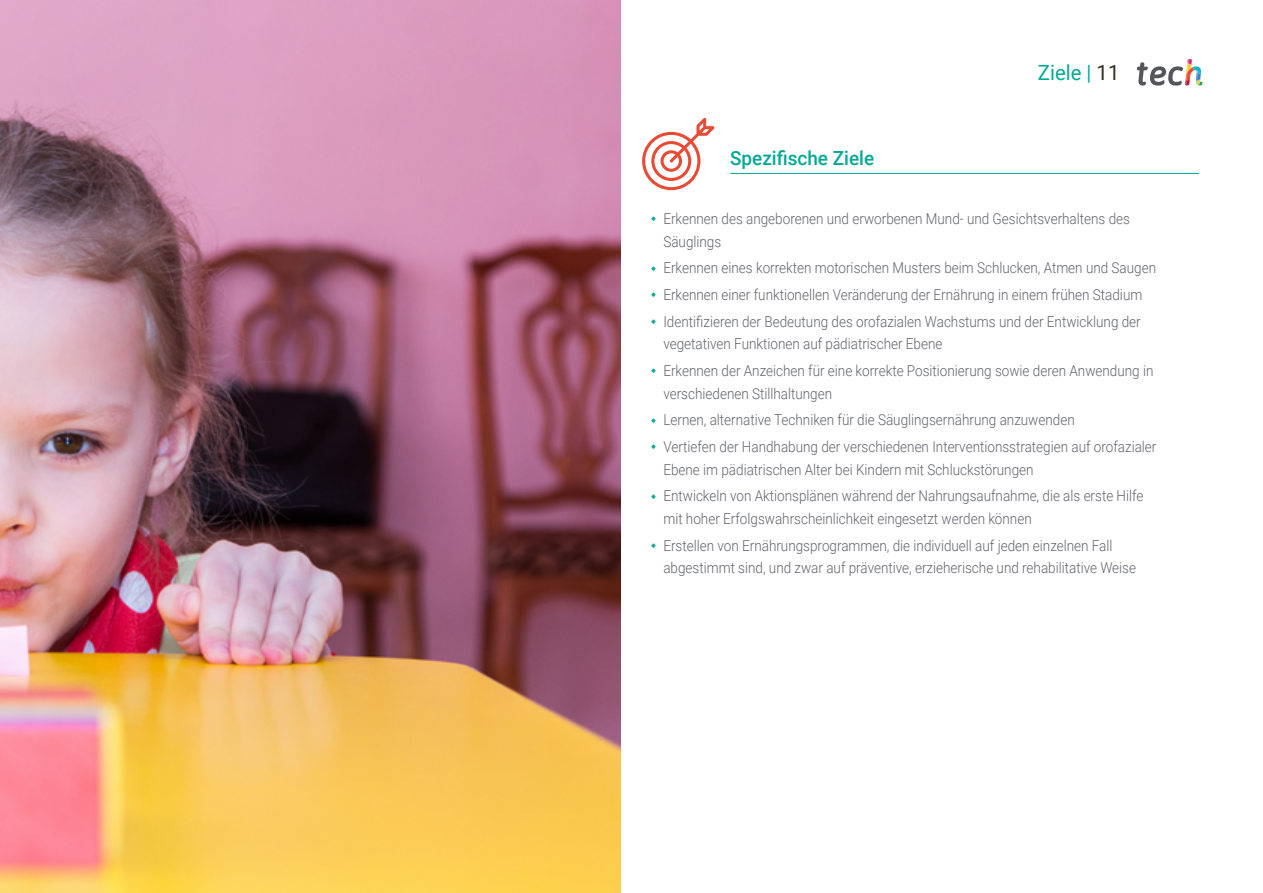
<style>
.page{position:relative;width:1263px;height:893px;background:#fff}
.page>*{position:absolute;margin:0;border:0;box-sizing:border-box;transform-origin:0 0}
.t1{font:21px "Roboto";color:#00a996}
.t2{font:500 19.5px "Roboto";color:#00a996}
.t3{font:300 15px/26.7px "Roboto";color:#61646a;scale:.9 1}
.s1{color:#312e20}
</style>
<div class="page">
<hr style="left:730px;top:173px;width:469px;height:1px;background:#00a996">
<svg style="left:642px;top:118px;width:72px;height:72px"></svg>
<img style="left:0;top:0;width:621px;height:893px">
<svg style="left:1137px;top:59px;width:65px;height:27px"></svg>
<h2 class="t2" style="left:730px;top:144px;width:145px">Spezifische Ziele</h2>
<h1 class="t1" style="left:1038px;top:57px;width:83px">Ziele | <span class="s1">11</span></h1>
<p class="t3" style="left:663px;top:207px;width:520px;line-height:22.5px">Erkennen des angeborenen und erworbenen Mund- und Gesichtsverhaltens des<br>Säuglings</p>
<p class="t3" style="left:663px;top:254px;width:549px">Erkennen eines korrekten motorischen Musters beim Schlucken, Atmen und Saugen<br>Erkennen einer funktionellen Veränderung der Ernährung in einem frühen Stadium<br>Identifizieren der Bedeutung des orofazialen Wachstums und der Entwicklung der</p>
<p class="t3" style="left:663px;top:330px;width:546px">vegetativen Funktionen auf pädiatrischer Ebene<br>Erkennen der Anzeichen für eine korrekte Positionierung sowie deren Anwendung in</p>
<p class="t3" style="left:663px;top:379px;width:549px">verschiedenen Stillhaltungen<br>Lernen, alternative Techniken für die Säuglingsernährung anzuwenden<br>Vertiefen der Handhabung der verschiedenen Interventionsstrategien auf orofazialer</p>
<p class="t3" style="left:663px;top:455px;width:535px">Ebene im pädiatrischen Alter bei Kindern mit Schluckstörungen<br>Entwickeln von Aktionsplänen während der Nahrungsaufnahme, die als erste Hilfe</p>
<p class="t3" style="left:663px;top:505px;width:500px">mit hoher Erfolgswahrscheinlichkeit eingesetzt werden können<br>Erstellen von Ernährungsprogrammen, die individuell auf jeden einzelnen Fall</p>
<p class="t3" style="left:663px;top:554px;width:527px">abgestimmt sind, und zwar auf präventive, erzieherische und rehabilitative Weise</p>
</div>
